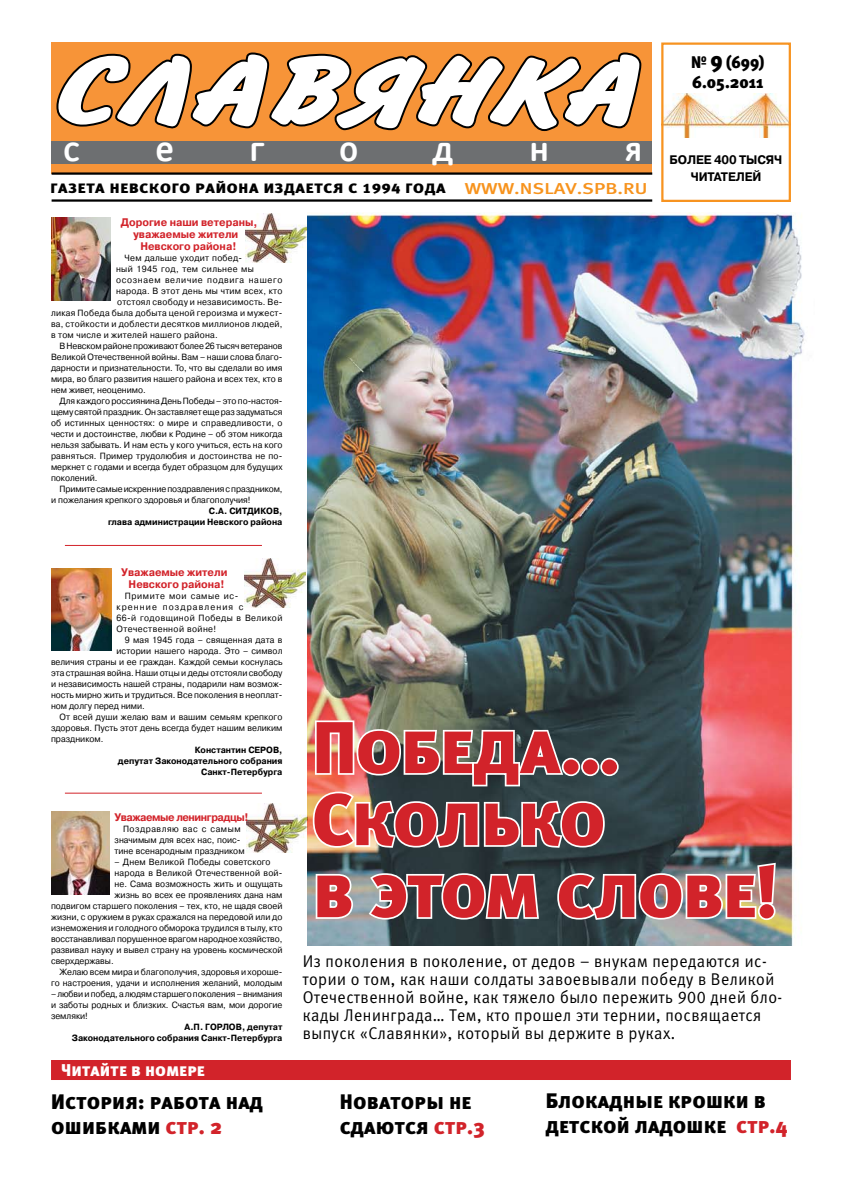
<style>
.page{position:relative;width:842px;height:1191px;background:#fff}
.page>*{position:absolute;margin:0;border:0;box-sizing:border-box;transform-origin:0 0}
.t1{font:700 97.1px "Inform C";letter-spacing:.02em;color:#fff;scale:1.45 1}
.t2{font:73px/72px "Meta Black Cyr Caps";letter-spacing:-.025em;color:#d2232a}
.t3{font:700 35.1px "GE Inspira Cond";color:#fff;scale:1.15 1}
.t4{font:21px/25px "Meta Black Cyr Caps";letter-spacing:.01em;color:#000}
.t5{font:17px/18px "Meta Normal Cyr LF";letter-spacing:.03em;color:#000;scale:.95 1}
.t6{font:17px "Meta Black Cyr Caps";letter-spacing:.01em;color:#fff}
.t7{font:16.9px/20.2px "Meta Black Cyr Caps";color:#000;scale:.95 1}
.t8{font:13.6px "Meta Black Cyr LF Caps";letter-spacing:.05em;color:#000;scale:1.16 1}
.t9{font:700 12.4px/16.9px "Pragmatica C";letter-spacing:-.01em;color:#000;text-align:center;scale:.95 1}
.t10{font:700 11px/12px "Pragmatica C";color:#d2232a;text-align:center;scale:.95 1}
.t11{font:700 11px "Pragmatica C";letter-spacing:-.04em;color:#d2232a;scale:.95 1}
.t12{font:9px/11px "Pragmatica C";color:#000;text-align:center;scale:.95 1}
.t13{font:9px "Pragmatica C";letter-spacing:.03em;color:#000;scale:.95 1}
.t14{font:700 9px/11px "Pragmatica C";color:#000;text-align:right;scale:.95 1}
.t15{font:9px/11px "Pragmatica C";letter-spacing:.05em;color:#000;scale:.95 1}
.t16{font:9px "Pragmatica C";letter-spacing:.025em;color:#000;scale:.95 1}
.t17{font:9px "Pragmatica C";letter-spacing:.02em;color:#000;scale:.95 1}
.t18{font:9px "Pragmatica C";letter-spacing:.08em;color:#000;scale:.95 1}
.t19{font:9px "Pragmatica C";letter-spacing:.04em;color:#000;scale:.95 1}
.s1{font-family:"Meta Medium Cyr LF Caps";font-size:15.8px;color:#f7931d}
.s2{font-size:22.5px}
.s3{color:#d2232a}
</style>
<div class="page">
<img style="left:308px;top:213px;width:497px;height:732px">
<img style="left:664px;top:93px;width:124px;height:45px">
<div style="left:661px;top:42px;width:130px;height:160px;border:2px solid #f79320"></div>
<div style="left:52px;top:43px;width:600px;height:131px;background:#f79438"></div>
<hr style="left:52px;top:172px;width:600px;height:3px;background:#000">
<div style="left:52px;top:141px;width:600px;height:22px;background:#6d6f71"></div>
<svg style="left:56px;top:52px;width:586px;height:80px"></svg>
<hr style="left:52px;top:199px;width:600px;height:3px;background:#000">
<img style="left:51px;top:812px;width:58px;height:82px">
<img style="left:51px;top:568px;width:60px;height:82px">
<img style="left:247px;top:803px;width:60px;height:49px">
<div style="left:51px;top:1060px;width:740px;height:20px;background:#d2232a"></div>
<img style="left:311px;top:719px;width:467px;height:202px">
<hr style="left:65px;top:792px;width:197px;height:1px;background:#d2232a">
<img style="left:245px;top:558px;width:61px;height:49px">
<hr style="left:65px;top:545px;width:197px;height:1px;background:#d2232a">
<img style="left:51px;top:217px;width:60px;height:83px">
<img style="left:246px;top:214px;width:60px;height:49px">
<h1 class="t1" style="left:50px;top:36px;width:406px">Славянка</h1>
<h3 class="t3" style="left:63px;top:127px;width:16px">с</h3>
<h3 class="t3" style="left:155px;top:127px;width:17px">е</h3>
<h3 class="t3" style="left:249px;top:127px;width:15px">г</h3>
<h3 class="t3" style="left:339px;top:127px;width:18px">о</h3>
<h3 class="t3" style="left:433px;top:127px;width:20px">д</h3>
<h3 class="t3" style="left:529px;top:127px;width:19px">н</h3>
<h3 class="t3" style="left:625px;top:127px;width:17px">я</h3>
<h3 class="t8" style="left:50px;top:181px;width:516px">Газета Невского района издается с 1994 года <span class="s1">WWW.NSLAV.SPB.RU</span></h3>
<p class="t10" style="left:121px;top:216px;width:145px">Дорогие наши ветераны,</p>
<p class="t10" style="left:133px;top:228px;width:112px">уважаемые жители</p>
<p class="t10" style="left:140px;top:240px;width:103px">Невского района!</p>
<p class="t13" style="left:125px;top:252px;width:125px">Чем дальше уходит побед-</p>
<p class="t19" style="left:116px;top:263px;width:147px">ный 1945 год, тем сильнее мы</p>
<p class="t18" style="left:116px;top:274px;width:177px">осознаем величие подвига нашего</p>
<p class="t13" style="left:116px;top:285px;width:177px">народа. В этот день мы чтим всех, кто</p>
<p class="t13" style="left:117px;top:296px;width:176px">отстоял свободу и независимость. Ве-</p>
<p class="t13" style="left:51px;top:307px;width:245px">ликая Победа была добыта ценой героизма и мужест-</p>
<p class="t13" style="left:51px;top:318px;width:245px">ва, стойкости и доблести десятков миллионов людей,</p>
<p class="t13" style="left:51px;top:329px;width:177px">в том числе и жителей нашего района.</p>
<p class="t12" style="left:60px;top:340px;width:236px">В Невском районе проживают более 26 тысяч ветеранов</p>
<p class="t12" style="left:51px;top:351px;width:245px">Великой Отечественной войны. Вам – наши слова благо-</p>
<p class="t12" style="left:51px;top:362px;width:245px">дарности и признательности. То, что вы сделали во имя</p>
<p class="t12" style="left:51px;top:373px;width:245px">мира, во благо развития нашего района и всех тех, кто в</p>
<p class="t12" style="left:51px;top:384px;width:101px">нем живет, неоценимо.</p>
<p class="t12" style="left:60px;top:395px;width:236px">Для каждого россиянина День Победы – это по-настоя-</p>
<p class="t12" style="left:51px;top:406px;width:245px">щему святой праздник. Он заставляет еще раз задуматься</p>
<p class="t16" style="left:51px;top:417px;width:245px">об истинных ценностях: о мире и справедливости, о</p>
<p class="t12" style="left:51px;top:428px;width:245px">чести и достоинстве, любви к Родине – об этом никогда</p>
<p class="t12" style="left:51px;top:439px;width:245px">нельзя забывать. И нам есть у кого учиться, есть на кого</p>
<p class="t12" style="left:51px;top:450px;width:245px">равняться. Пример трудолюбия и достоинства не по-</p>
<p class="t12" style="left:51px;top:461px;width:245px">меркнет с годами и всегда будет образцом для будущих</p>
<p class="t12" style="left:51px;top:472px;width:50px">поколений.</p>
<p class="t12" style="left:60px;top:483px;width:236px">Примите самые искренние поздравления с праздником,</p>
<p class="t12" style="left:51px;top:494px;width:211px">и пожелания крепкого здоровья и благополучия!</p>
<p class="t14" style="left:108px;top:505px;width:185px">С.А. Ситдиков,<br>глава администрации Невского района</p>
<h3 class="t7" style="left:691px;top:52px;width:78px">№ <span class="s2">9</span> (699)<br>6.05.2011</h3>
<h3 class="t9" style="left:669px;top:151px;width:120px">более 400 тысяч читателей</h3>
<p class="t10" style="left:121px;top:566px;width:113px">Уважаемые жители<br>Невского района!</p>
<p class="t15" style="left:116px;top:590px;width:176px;text-indent:8px">Примите мои самые ис-<br>кренние поздравления с<br>66-й годовщиной Победы в Великой<br>Отечест-венной войне!</p>
<p class="t12" style="left:125px;top:634px;width:167px">9 мая 1945 года – священная дата в</p>
<p class="t12" style="left:116px;top:645px;width:176px">истории нашего народа. Это – символ</p>
<p class="t12" style="left:51px;top:656px;width:245px">величия страны и ее граждан. Каждой семьи коснулась</p>
<p class="t12" style="left:51px;top:667px;width:245px">эта страшная война. Наши отцы и деды отстояли свободу</p>
<p class="t12" style="left:51px;top:678px;width:245px">и независимость нашей страны, подарили нам возмож-</p>
<p class="t12" style="left:51px;top:689px;width:245px">ность мирно жить и трудиться. Все поколения в неоплат-</p>
<p class="t12" style="left:51px;top:700px;width:100px">ном долгу перед ними.</p>
<p class="t12" style="left:60px;top:711px;width:236px">От всей души желаю вам и вашим семьям крепкого</p>
<p class="t12" style="left:51px;top:722px;width:245px">здоровья. Пусть этот день всегда будет нашим великим</p>
<p class="t12" style="left:51px;top:733px;width:57px">праздником.</p>
<p class="t14" style="left:118px;top:744px;width:175px">Константин Серов,<br>депутат Законодательного собрания<br>Санкт-Петербурга</p>
<p class="t11" style="left:115px;top:811px;width:143px">Уважаемые ленинградцы!</p>
<p class="t12" style="left:115px;top:823px;width:138px">Поздравляю вас с самым значимым для всех нас, поис&shy;тине всенародным праздником</p>
<p class="t12" style="left:115px;top:856px;width:166px">– Днем Великой Победы советского</p>
<p class="t17" style="left:115px;top:867px;width:178px">народа в Великой Отечественной вой-</p>
<p class="t12" style="left:115px;top:878px;width:178px">не. Сама возможность жить и ощущать</p>
<p class="t12" style="left:115px;top:889px;width:178px">жизнь во всех ее проявлениях дана нам</p>
<p class="t12" style="left:51px;top:900px;width:245px">подвигом старшего поколения – тех, кто, не щадя своей</p>
<p class="t12" style="left:51px;top:911px;width:245px">жизни, с оружием в руках сражался на передовой или до</p>
<p class="t12" style="left:51px;top:922px;width:245px">изнеможения и голодного обморока трудился в тылу, кто</p>
<p class="t12" style="left:51px;top:933px;width:245px">восстанавливал порушенное врагом народное хозяйство,</p>
<p class="t12" style="left:51px;top:944px;width:245px">развивал науку и вывел страну на уровень космической</p>
<p class="t12" style="left:51px;top:955px;width:67px">сверхдержавы.</p>
<p class="t12" style="left:60px;top:966px;width:236px">Желаю всем мира и благополучия, здоровья и хороше-</p>
<p class="t12" style="left:51px;top:977px;width:245px">го настроения, удачи и исполнения желаний, молодым</p>
<p class="t12" style="left:51px;top:988px;width:245px;text-align:justify">– любви и побед, а людям старшего поколения – внимания и заботы родных и близких. Счастья вам, мои дорогие земляки!</p>
<p class="t14" style="left:72px;top:1021px;width:223px">А.П. Горлов, депутат<br>Законодательного собрания Санкт-Петербурга</p>
<h3 class="t6" style="left:62px;top:1060px;width:145px">Читайте в номере</h3>
<h2 class="t2" style="left:312px;top:712px;width:468px">Победа…<br>Сколько<br>в этом слове!</h2>
<p class="t5" style="left:303px;top:952px;width:506px">Из поколения в поколение, от дедов – внукам передаются ис&shy;тории о том, как наши солдаты завоевывали победу в Великой Отечественной войне, как тяжело было пережить 900 дней бло&shy;кады Ленинграда… Тем, кто прошел эти тернии, посвящается выпуск «Славянки», который вы держите в руках.</p>
<h3 class="t4" style="left:51px;top:1089px;width:213px">История: работа над ошибками <span class="s3">стр. 2</span></h3>
<h3 class="t4" style="left:340px;top:1089px;width:146px">Новаторы не сдаются <span class="s3">стр.3</span></h3>
<h3 class="t4" style="left:546px;top:1088px;width:243px">Блокадные крошки в детской ладошке <span class="s3">стр.4</span></h3>
</div>
